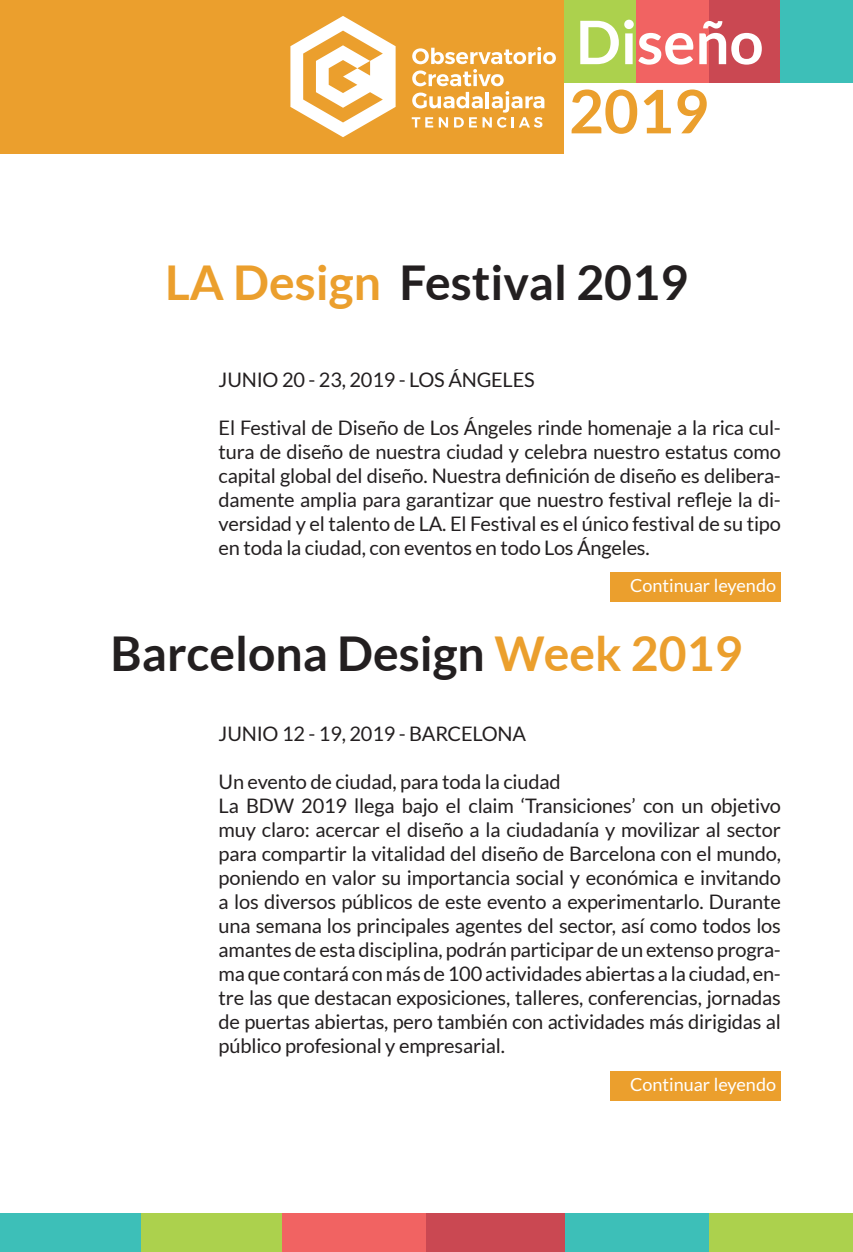
<style>
.page{position:relative;width:853px;height:1252px;background:#fff}
.page>*{position:absolute;margin:0;border:0;box-sizing:border-box;transform-origin:0 0}
.t1{font:700 60px "Lato";color:#fff}
.t2{font:700 60px "Lato";color:#eb9f2d}
.t3{font:700 48px "Lato";color:#231f20}
.t4{font:20px/24px "Lato";letter-spacing:-.01em;color:#231f20;text-align:justify}
.t5{font:18px "Lato";color:#fff}
.s1{color:#eb9f2d}
</style>
<div class="page">
<div style="left:0;top:1213px;width:143px;height:39px;background:#3dbfb8"></div>
<div style="left:141px;top:1213px;width:143px;height:39px;background:#acd14d"></div>
<div style="left:282px;top:1213px;width:144px;height:39px;background:#f16362"></div>
<div style="left:426px;top:1213px;width:143px;height:39px;background:#ca4852"></div>
<div style="left:565px;top:1213px;width:143px;height:39px;background:#3dbfb8"></div>
<div style="left:708px;top:1213px;width:144px;height:39px;background:#acd14d"></div>
<div style="left:610px;top:573px;width:170px;height:29px;background:#eb9f2d"></div>
<div style="left:610px;top:1071px;width:170px;height:30px;background:#eb9f2d"></div>
<div style="left:0;top:0;width:563px;height:153px;background:#eb9f2d"></div>
<svg style="left:290px;top:16px;width:105px;height:121px"></svg>
<svg style="left:411px;top:47px;width:144px;height:81px"></svg>
<div style="left:563px;top:0;width:73px;height:82px;background:#acd14d"></div>
<div style="left:635px;top:0;width:73px;height:82px;background:#f16362"></div>
<div style="left:708px;top:0;width:73px;height:82px;background:#ca4852"></div>
<div style="left:779px;top:0;width:73px;height:82px;background:#3dbfb8"></div>
<h1 class="t1" style="left:575px;top:8px;width:189px">Diseño</h1>
<h1 class="t2" style="left:568px;top:77px;width:141px">2019</h1>
<h2 class="t3" style="left:165px;top:255px;width:524px"><span class="s1">LA Design</span> Festival 2019</h2>
<p class="t4" style="left:218px;top:368px;width:317px">JUNIO 20 - 23, 2019 - LOS ÁNGELES</p>
<p class="t4" style="left:218px;top:416px;width:563px">El Festival de Diseño de Los Ángeles rinde homenaje a la rica cul&shy;tura de diseño de nuestra ciudad y celebra nuestro estatus como capital global del diseño. Nuestra definición de diseño es delibera&shy;damente amplia para garantizar que nuestro festival refleje la di&shy;versidad y el talento de LA. El Festival es el único festival de su tipo en toda la ciudad, con eventos en todo Los Ángeles.</p>
<p class="t5" style="left:629px;top:575px;width:147px">Continuar leyendo</p>
<h2 class="t3" style="left:110px;top:626px;width:633px">Barcelona Design <span class="s1">Week 2019</span></h2>
<p class="t4" style="left:218px;top:721px;width:309px">JUNIO 12 - 19, 2019 - BARCELONA</p>
<p class="t4" style="left:218px;top:769px;width:563px;text-align:left">Un evento de ciudad, para toda la ciudad<br>La BDW 2019 llega bajo el claim ‘Transiciones’ con un objetivo muy claro: acercar el diseño a la ciudadanía y movilizar al sector para compartir la vitalidad del diseño de Barcelona con el mundo, poniendo en valor su importancia social y económica e invitando a los diversos públicos de este evento a experimentarlo. Durante una semana los principales agentes del sector, así como todos los amantes de esta disciplina, podrán participar de un extenso progra&shy;ma que contará con más de 100 actividades abiertas a la ciudad, en&shy;tre las que destacan exposiciones, talleres, conferencias, jornadas de puertas abiertas, pero también con actividades más dirigidas al público profesional y empresarial.</p>
<p class="t5" style="left:629px;top:1074px;width:147px">Continuar leyendo</p>
</div>
